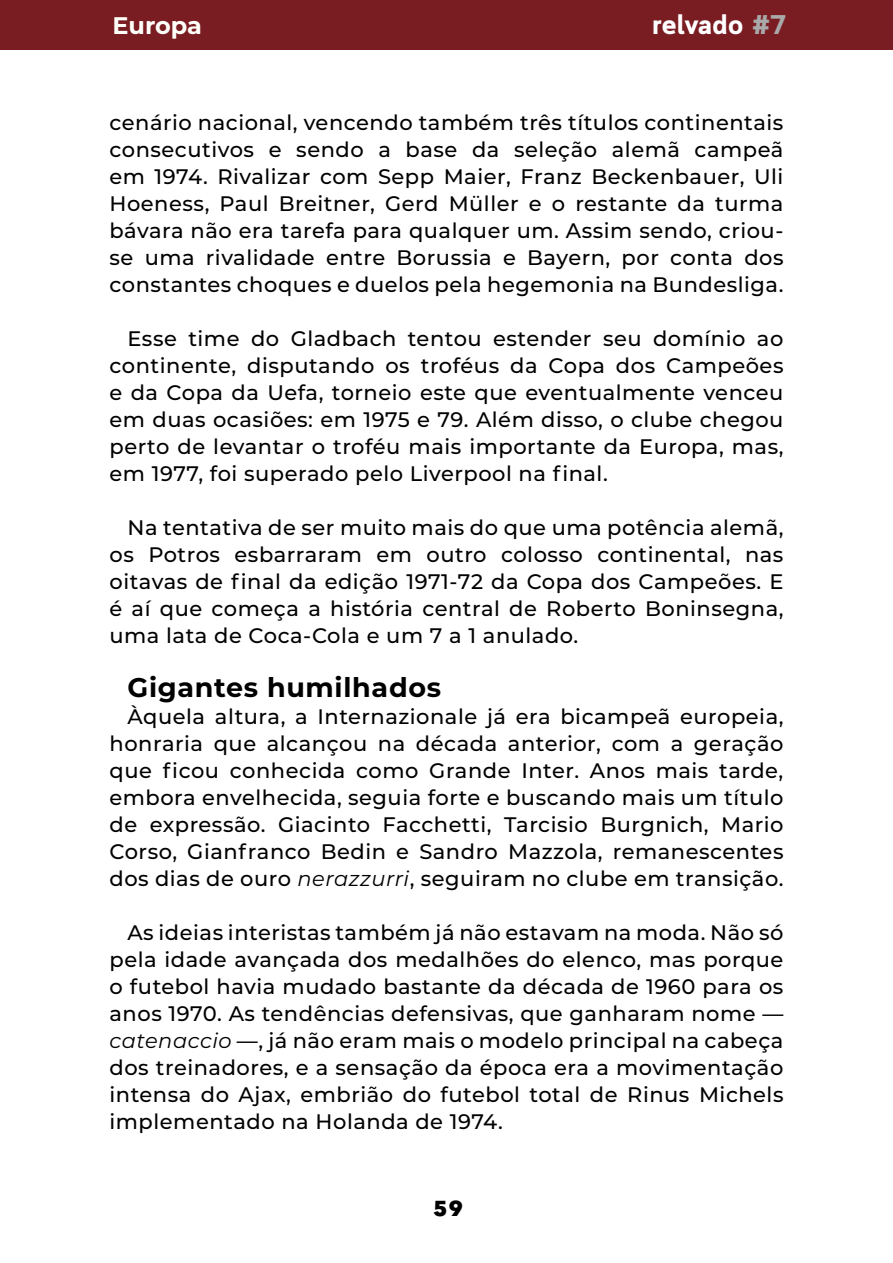
<style>
.page{position:relative;width:893px;height:1263px;background:#fff}
.page>*{position:absolute;margin:0;border:0;box-sizing:border-box;transform-origin:0 0}
.t1{font:700 27px "Montserrat";letter-spacing:.025em;color:#000}
.t2{font:700 27px "Cloud";letter-spacing:-.01em;color:#fff}
.t3{font:700 27px "Avenir Next LT Pro";color:#000}
.t4{font:700 24px "Montserrat";letter-spacing:-.005em;color:#fffffa}
.t5{font:500 21px/27px "Montserrat";letter-spacing:.025em;color:#000;text-align:justify}
.s1{color:#a9a9a9}
.s2{font-weight:400;font-style:italic}
</style>
<div class="page">
<div style="left:0;top:0;width:893px;height:49px;background:#7a1d23"></div>
<p class="t4" style="left:112px;top:8px;width:91px">Europa</p>
<p class="t2" style="left:652px;top:9px;width:135px">relvado <span class="s1">#7</span></p>
<p class="t5" style="left:110px;top:108px;width:675px">cenário nacional, vencendo também três títulos continentais consecutivos e sendo a base da seleção alemã campeã em 1974. Rivalizar com Sepp Maier, Franz Beckenbauer, Uli Hoeness, Paul Breitner, Gerd Müller e o restante da turma bávara não era tarefa para qualquer um. Assim sendo, criou&shy;se uma rivalidade entre Borussia e Bayern, por conta dos constantes choques e duelos pela hegemonia na Bundesliga.</p>
<p class="t5" style="left:110px;top:324px;width:675px;text-indent:18px">Esse time do Gladbach tentou estender seu domínio ao continente, disputando os troféus da Copa dos Campeões e da Copa da Uefa, torneio este que eventualmente venceu em duas ocasiões: em 1975 e 79. Além disso, o clube chegou perto de levantar o troféu mais importante da Europa, mas, em 1977, foi superado pelo Liverpool na final.</p>
<p class="t5" style="left:110px;top:513px;width:675px;text-indent:18px">Na tentativa de ser muito mais do que uma potência alemã, os Potros esbarraram em outro colosso continental, nas oitavas de final da edição 1971-72 da Copa dos Campeões. E é aí que começa a história central de Roberto Boninsegna, uma lata de Coca-Cola e um 7 a 1 anulado.</p>
<p class="t1" style="left:128px;top:668px;width:315px">Gigantes humilhados</p>
<p class="t5" style="left:110px;top:702px;width:675px;text-indent:18px">Àquela altura, a Internazionale já era bicampeã europeia, honraria que alcançou na década anterior, com a geração que ficou conhecida como Grande Inter. Anos mais tarde, embora envelhecida, seguia forte e buscando mais um título de expressão. Giacinto Facchetti, Tarcisio Burgnich, Mario Corso, Gianfranco Bedin e Sandro Mazzola, remanescentes dos dias de ouro <span class="s2">nerazzurri</span>, seguiram no clube em transição.</p>
<p class="t5" style="left:110px;top:918px;width:675px;text-indent:18px">As ideias interistas também já não estavam na moda. Não só pela idade avançada dos medalhões do elenco, mas porque o futebol havia mudado bastante da década de 1960 para os anos 1970. As tendências defensivas, que ganharam nome — <span class="s2">catenaccio</span> —, já não eram mais o modelo principal na cabeça dos treinadores, e a sensação da época era a movimentação intensa do Ajax, embrião do futebol total de Rinus Michels implementado na Holanda de 1974.</p>
<p class="t3" style="left:432px;top:1190px;width:33px">59</p>
</div>
